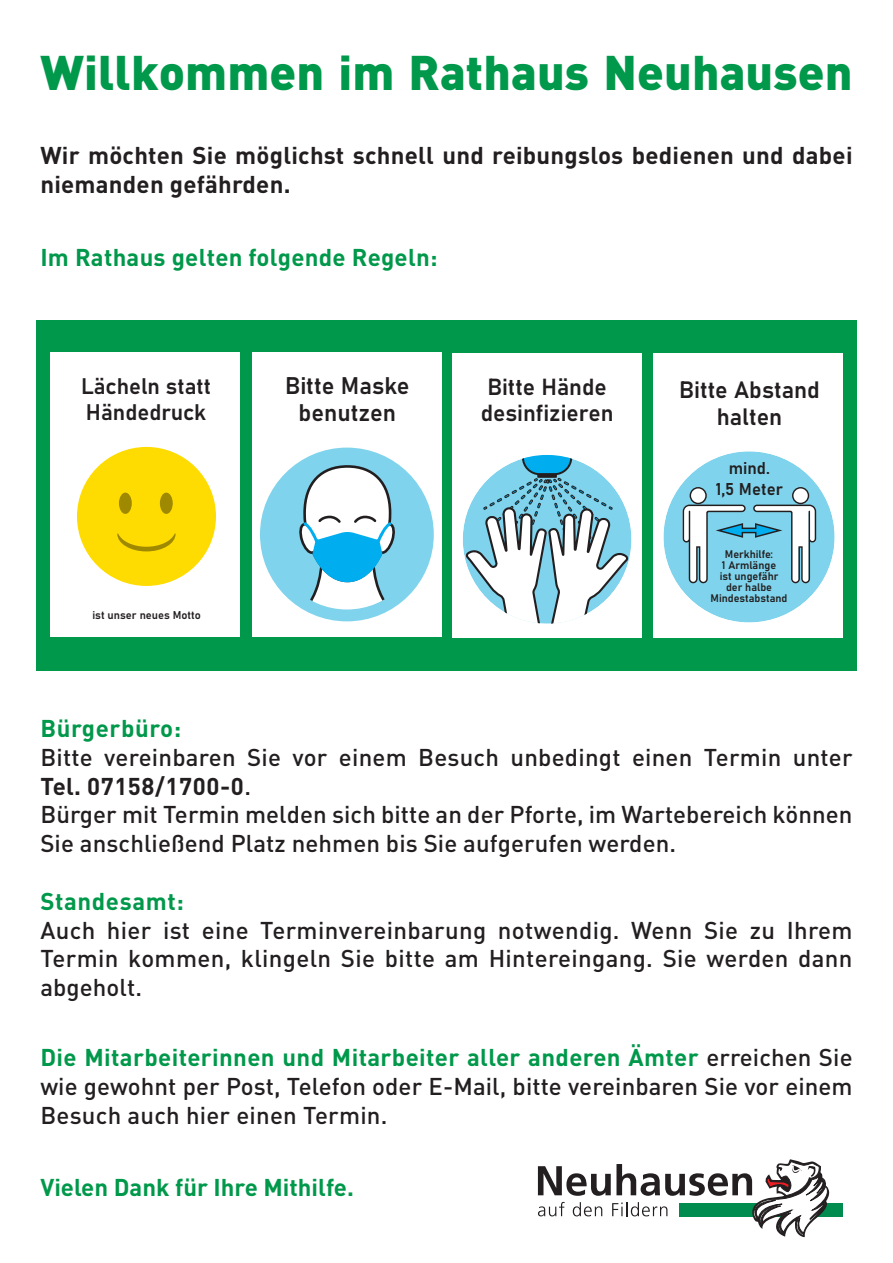
<style>
.page{position:relative;width:893px;height:1263px;background:#fff}
.page>*{position:absolute;margin:0;border:0;box-sizing:border-box;transform-origin:0 0}
.t1{font:900 48px "DIN";letter-spacing:.005em;color:#00984a}
.t2{font:500 24px/28.8px "DIN";letter-spacing:.005em;color:#231f20;text-align:justify}
.t3{font:700 24px/28.8px "DIN";letter-spacing:.01em;color:#231f20}
.t4{font:700 24px "DIN";letter-spacing:.01em;color:#00984a}
.t5{font:23.77px/27.2px "Bahnschrift";color:#231f20;text-align:center}
.t6{font:23.4px/26.8px "Bahnschrift";color:#231f20;text-align:center}
.t7{font:22.95px/26.3px "Bahnschrift";color:#231f20}
.t8{font:22.27px/25.5px "Bahnschrift";color:#231f20}
.t9{font:16.88px/20.9px "Bahnschrift";color:#231f20;text-align:center}
.t10{font:11.18px "Bahnschrift";color:#231f20}
.t11{font:10.88px/11px "Bahnschrift";color:#231f20;text-align:center}
.s1{font-weight:700}
.s2{font-weight:700;color:#00984a}
</style>
<div class="page">
<div style="left:37px;top:320px;width:820px;height:351px;background:#00984a"></div>
<div style="left:51px;top:352px;width:189px;height:285px;background:#fff"></div>
<div style="left:77px;top:447px;width:139px;height:139px;background:#ffdc01;border-radius:50%"></div>
<svg style="left:117px;top:533px;width:59px;height:18px"></svg>
<div style="left:119px;top:493px;width:13px;height:21px;background:#9e8900;border-radius:50%"></div>
<div style="left:160px;top:493px;width:13px;height:21px;background:#9e8900;border-radius:50%"></div>
<div style="left:252px;top:352px;width:190px;height:285px;background:#fff"></div>
<div style="left:260px;top:448px;width:174px;height:173px;background:#7fd3ec;border-radius:50%"></div>
<svg style="left:297px;top:465px;width:101px;height:144px"></svg>
<div style="left:452px;top:353px;width:189px;height:285px;background:#fff"></div>
<svg style="left:465px;top:455px;width:163px;height:169px"></svg>
<div style="left:654px;top:353px;width:189px;height:285px;background:#fff"></div>
<svg style="left:663px;top:451px;width:172px;height:171px"></svg>
<div style="left:680px;top:1203px;width:163px;height:13px;background:#008c4e"></div>
<svg style="left:538px;top:1159px;width:295px;height:78px"></svg>
<h1 class="t1" style="left:40px;top:41px;width:814px">Willkommen im Rathaus Neuhausen</h1>
<p class="t3" style="left:40px;top:140px;width:814px">Wir möchten Sie möglichst schnell und reibungslos bedienen und dabei niemanden gefährden.</p>
<p class="t4" style="left:40px;top:241px;width:399px">Im Rathaus gelten folgende Regeln:</p>
<p class="t8" style="left:81px;top:374px;width:132px">Lächeln statt<br>Händedruck</p>
<p class="t10" style="left:92px;top:608px;width:110px">ist unser neues Motto</p>
<p class="t5" style="left:285px;top:371px;width:126px">Bitte Maske benutzen</p>
<p class="t7" style="left:481px;top:374px;width:134px">Bitte Hände desinfizieren</p>
<p class="t6" style="left:679px;top:376px;width:142px">Bitte Abstand halten</p>
<p class="t9" style="left:716px;top:457px;width:69px">mind.<br>1,5 Meter</p>
<p class="t11" style="left:711px;top:549px;width:78px">Merkhilfe:<br>1 Armlänge<br>ist ungefähr der halbe<br>Mindestabstand</p>
<p class="t4" style="left:40px;top:713px;width:142px">Bürgerbüro:</p>
<p class="t2" style="left:40px;top:742px;width:814px;text-align:left">Bitte vereinbaren Sie vor einem Besuch unbedingt einen Termin unter <span class="s1">Tel. 07158/1700-0</span>.<br>Bürger mit Termin melden sich bitte an der Pforte, im Wartebereich können Sie anschließend Platz nehmen bis Sie aufgerufen werden.</p>
<p class="t4" style="left:40px;top:885px;width:145px">Standesamt:</p>
<p class="t2" style="left:40px;top:915px;width:814px">Auch hier ist eine Terminvereinbarung notwendig. Wenn Sie zu Ihrem Termin kommen, klingeln Sie bitte am Hintereingang. Sie werden dann abgeholt.</p>
<p class="t2" style="left:40px;top:1042px;width:814px"><span class="s2">Die Mitarbeiterinnen und Mitarbeiter aller anderen Ämter</span> erreichen Sie wie gewohnt per Post, Telefon oder E-Mail, bitte vereinbaren Sie vor einem Besuch auch hier einen Termin.</p>
<p class="t4" style="left:40px;top:1171px;width:315px">Vielen Dank für Ihre Mithilfe.</p>
</div>
